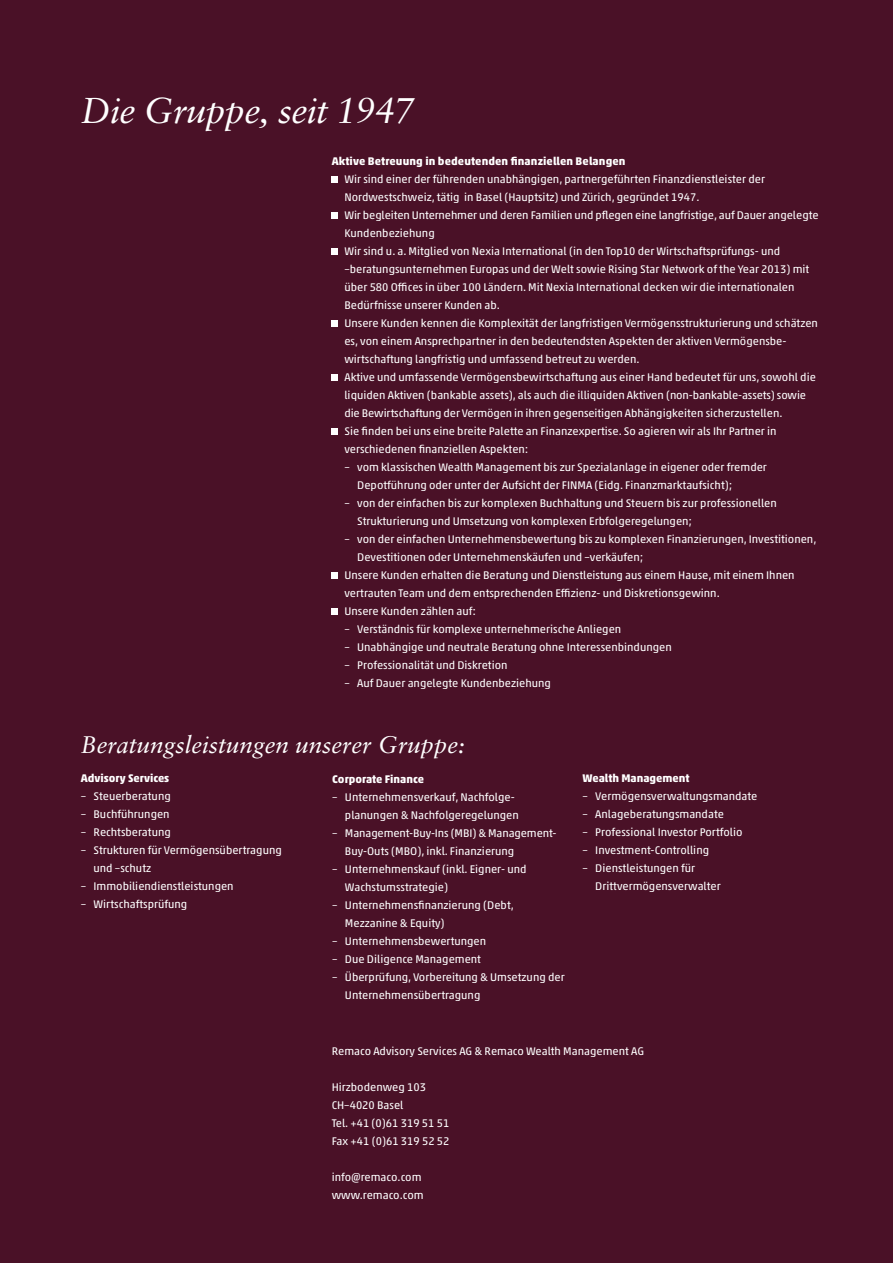
<style>
.page{position:relative;width:893px;height:1263px;background:#4a1127}
.page>*{position:absolute;margin:0;border:0;box-sizing:border-box;transform-origin:0 0}
.t1{font:italic 36px "Sabon";letter-spacing:-.02em;color:#fff}
.t2{font:italic 24px "Sabon";color:#fff}
.t3{font:11.25px/18px "Akko Std";color:#fff}
.t4{font:700 11.25px "Akko Pro";letter-spacing:.005em;color:#fff}
</style>
<div class="page">
<div style="left:332px;top:176px;width:6px;height:7px;background:#fff"></div>
<div style="left:332px;top:212px;width:6px;height:7px;background:#fff"></div>
<div style="left:332px;top:248px;width:6px;height:7px;background:#fff"></div>
<div style="left:332px;top:320px;width:6px;height:7px;background:#fff"></div>
<div style="left:332px;top:374px;width:6px;height:7px;background:#fff"></div>
<div style="left:332px;top:428px;width:6px;height:7px;background:#fff"></div>
<div style="left:332px;top:572px;width:6px;height:7px;background:#fff"></div>
<div style="left:332px;top:608px;width:6px;height:7px;background:#fff"></div>
<h1 class="t1" style="left:81px;top:89px;width:335px">Die Gruppe, seit 1947</h1>
<p class="t4" style="left:332px;top:154px;width:295px">Aktive Betreuung in bedeutenden finanziellen Belangen</p>
<p class="t3" style="left:344px;top:170px;width:476px">Wir sind einer der führenden unabhängigen, partnergeführten Finanzdienstleister der Nordwestschweiz, tätig in Basel (Hauptsitz) und Zürich, gegründet 1947.<br>Wir begleiten Unternehmer und deren Familien und pflegen eine langfristige, auf Dauer angelegte Kundenbeziehung<br>Wir sind u. a. Mitglied von Nexia International (in den Top10 der Wirtschaftsprüfungs- und –beratungsunternehmen Europas und der Welt sowie Rising Star Network of the Year 2013) mit über 580 Offices in über 100 Ländern. Mit Nexia International decken wir die internationalen Bedürfnisse unserer Kunden ab.<br>Unsere Kunden kennen die Komplexität der langfristigen Vermögensstrukturierung und schätzen es, von einem Ansprechpartner in den bedeutendsten Aspekten der aktiven Vermögensbe&shy;wirtschaftung langfristig und umfassend betreut zu werden.<br>Aktive und umfassende Vermögensbewirtschaftung aus einer Hand bedeutet für uns, sowohl die liquiden Aktiven (bankable assets), als auch die illiquiden Aktiven (non-bankable-assets) sowie die Bewirtschaftung der Vermögen in ihren gegenseitigen Abhängigkeiten sicherzustellen.<br>Sie finden bei uns eine breite Palette an Finanzexpertise. So agieren wir als Ihr Partner in verschiedenen finanziellen Aspekten:</p>
<p class="t3" style="left:357px;top:458px;width:411px;text-indent:-13px">– vom klassischen Wealth Management bis zur Spezialanlage in eigener oder fremder<br>Depotführung oder unter der Aufsicht der FINMA (Eidg. Finanzmarktaufsicht);</p>
<p class="t3" style="left:357px;top:494px;width:421px;text-indent:-13px">– von der einfachen bis zur komplexen Buchhaltung und Steuern bis zur professionellen<br>Strukturierung und Umsetzung von komplexen Erbfolgeregelungen;</p>
<p class="t3" style="left:344px;top:530px;width:473px">– von der einfachen Unternehmensbewertung bis zu komplexen Finanzierungen, Investitionen,</p>
<p class="t3" style="left:357px;top:548px;width:288px">Devestitionen oder Unternehmenskäufen und –verkäufen;</p>
<p class="t3" style="left:344px;top:566px;width:452px">Unsere Kunden erhalten die Beratung und Dienstleistung aus einem Hause, mit einem Ihnen</p>
<p class="t3" style="left:344px;top:584px;width:377px">vertrauten Team und dem entsprechenden Effizienz- und Diskretionsgewinn.</p>
<p class="t3" style="left:344px;top:602px;width:133px">Unsere Kunden zählen auf:</p>
<p class="t3" style="left:344px;top:620px;width:278px">– Verständnis für komplexe unternehmerische Anliegen</p>
<p class="t3" style="left:344px;top:638px;width:329px">– Unabhängige und neutrale Beratung ohne Interessenbindungen</p>
<p class="t3" style="left:344px;top:656px;width:165px">– Professionalität und Diskretion</p>
<p class="t3" style="left:344px;top:674px;width:208px">– Auf Dauer angelegte Kundenbeziehung</p>
<h2 class="t2" style="left:81px;top:731px;width:386px">Beratungsleistungen unserer Gruppe:</h2>
<p class="t4" style="left:81px;top:772px;width:90px">Advisory Services</p>
<p class="t3" style="left:81px;top:787px;width:92px">– Steuerberatung</p>
<p class="t3" style="left:81px;top:805px;width:90px">– Buchführungen</p>
<p class="t3" style="left:81px;top:823px;width:92px">– Rechtsberatung</p>
<p class="t3" style="left:94px;top:841px;width:190px;text-indent:-13px">– Strukturen für Vermögensübertragung und –schutz</p>
<p class="t3" style="left:81px;top:877px;width:154px">– Immobiliendienstleistungen</p>
<p class="t3" style="left:81px;top:895px;width:108px">– Wirtschaftsprüfung</p>
<p class="t4" style="left:332px;top:772px;width:93px">Corporate Finance</p>
<p class="t3" style="left:345px;top:788px;width:175px;text-indent:-13px">– Unternehmensverkauf, Nachfolge&shy;planungen &amp; Nachfolgeregelungen</p>
<p class="t3" style="left:345px;top:824px;width:213px;text-indent:-13px">– Management-Buy-Ins (MBI) &amp; Management-<br>Buy-Outs (MBO), inkl. Finanzierung</p>
<p class="t3" style="left:345px;top:860px;width:183px;text-indent:-13px">– Unternehmenskauf (inkl. Eigner- und<br>Wachstumsstrategie)</p>
<p class="t3" style="left:345px;top:896px;width:170px;text-indent:-13px">– Unternehmensfinanzierung (Debt,<br>Mezzanine &amp; Equity)</p>
<p class="t3" style="left:332px;top:932px;width:156px">– Unternehmensbewertungen</p>
<p class="t3" style="left:332px;top:950px;width:150px">– Due Diligence Management</p>
<p class="t3" style="left:345px;top:968px;width:221px;text-indent:-13px">– Überprüfung, Vorbereitung &amp; Umsetzung der<br>Unternehmensübertragung</p>
<p class="t4" style="left:583px;top:771px;width:108px">Wealth Management</p>
<p class="t3" style="left:583px;top:787px;width:176px">– Vermögensverwaltungsmandate</p>
<p class="t3" style="left:583px;top:805px;width:143px">– Anlageberatungsmandate</p>
<p class="t3" style="left:583px;top:823px;width:161px">– Professional Investor Portfolio</p>
<p class="t3" style="left:583px;top:841px;width:128px">– Investment-Controlling</p>
<p class="t3" style="left:595px;top:859px;width:127px;text-indent:-13px">– Dienstleistungen für<br>Drittvermögensverwalter</p>
<p class="t3" style="left:332px;top:1042px;width:314px">Remaco Advisory Services AG &amp; Remaco Wealth Management AG</p>
<p class="t3" style="left:332px;top:1078px;width:119px">Hirzbodenweg 103<br>CH–4020 Basel<br>Tel. +41 (0)61 319 51 51<br>Fax +41 (0)61 319 52 52</p>
<p class="t3" style="left:332px;top:1168px;width:93px">info@remaco.com www.remaco.com</p>
</div>
